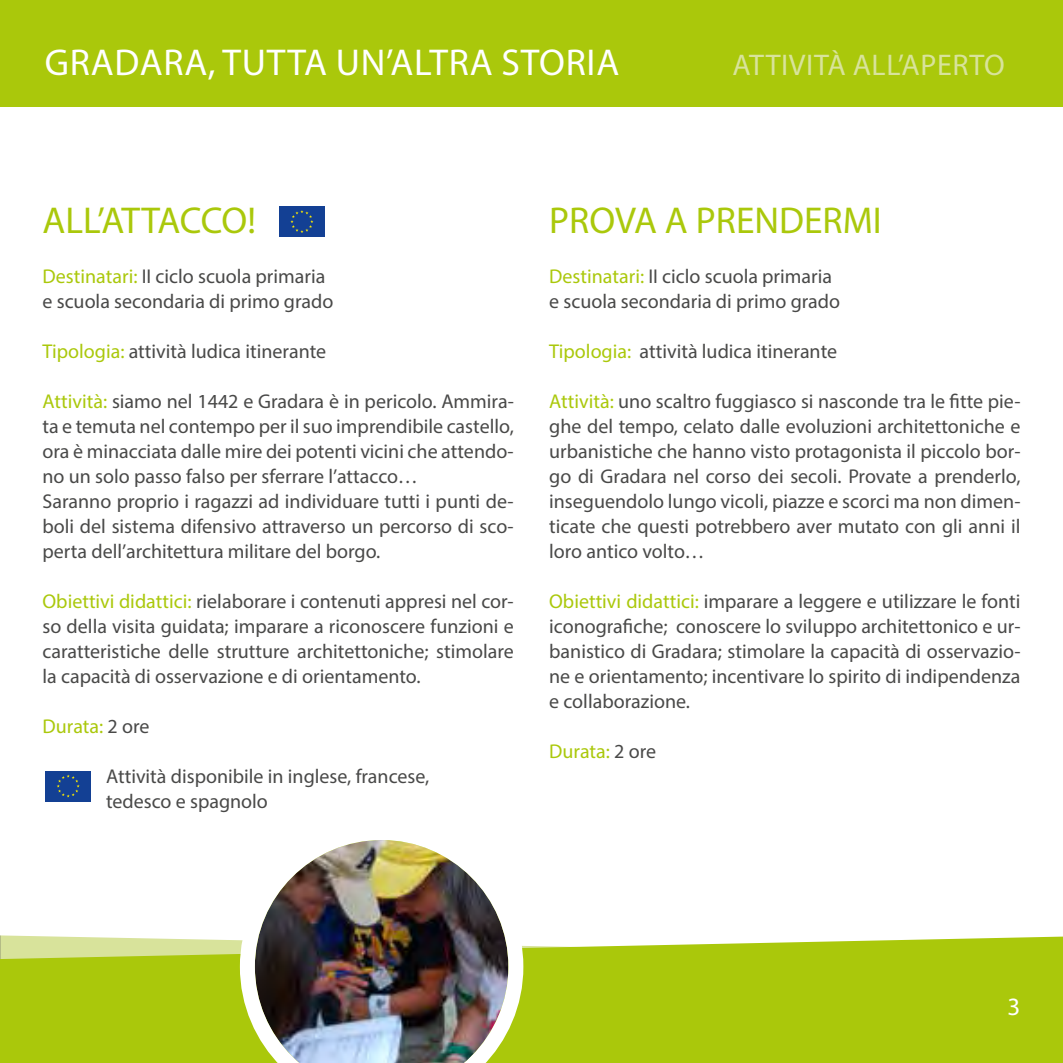
<style>
.page{position:relative;width:1063px;height:1063px;background:#fff}
.page>*{position:absolute;margin:0;border:0;box-sizing:border-box;transform-origin:0 0}
.t1{font:37.5px "Myriad Pro";letter-spacing:.02em;color:#fff}
.t2{font:37.5px "Myriad Pro";color:#aac80b}
.t3{font:37.5px "Myriad Pro";letter-spacing:-.02em;color:#aac80b}
.t4{font:30px "Myriad Pro";letter-spacing:.02em;color:#d8e39b}
.t5{font:25px "Myriad Pro";color:#fff}
.t6{font:20px/25px "Myriad Pro";color:#494948}
.t7{font:20px "Myriad Pro";color:#aac80b}
.s1{color:#aac80b}
.s2{color:#494948}
</style>
<div class="page">
<svg style="left:0;top:936px;width:1063px;height:127px;background:#afcb1b"></svg>
<div style="left:0;top:0;width:1063px;height:106px;background:#aac80b"></div>
<img style="left:240px;top:840px;width:283px;height:223px">
<div style="left:279px;top:206px;width:46px;height:31px;background:#134094"></div>
<svg style="left:290px;top:210px;width:23px;height:23px"></svg>
<svg style="left:45px;top:801px;width:46px;height:1px"></svg>
<div style="left:45px;top:771px;width:46px;height:30px;background:#134094"></div>
<svg style="left:57px;top:775px;width:23px;height:22px"></svg>
<h1 class="t1" style="left:45px;top:39px;width:576px">GRADARA, TUTTA UN’ALTRA STORIA</h1>
<h2 class="t4" style="left:732px;top:47px;width:274px">ATTIVITÀ ALL’APERTO</h2>
<h1 class="t3" style="left:43px;top:197px;width:215px">ALL’ATTACCO!</h1>
<p class="t6" style="left:43px;top:264px;width:292px"><span class="s1">Destinatari:</span> II ciclo scuola primaria e scuola secondaria di primo grado</p>
<p class="t6" style="left:43px;top:339px;width:285px"><span class="s1">Tipologia:</span> attività ludica itinerante</p>
<p class="t6" style="left:43px;top:389px;width:473px"><span class="s1">Attività:</span> siamo nel 1442 e Gradara è in pericolo. Ammira&shy;ta e temuta nel contempo per il suo imprendibile castello, ora è minacciata dalle mire dei potenti vicini che attendo&shy;no un solo passo falso per sferrare l’attacco…<br>Saranno proprio i ragazzi ad individuare tutti i punti de&shy;boli del sistema difensivo attraverso un percorso di sco&shy;perta dell’architettura militare del borgo.</p>
<p class="t6" style="left:43px;top:589px;width:473px;text-align:justify"><span class="s1">Obiettivi didattici:</span> rielaborare i contenuti appresi nel cor&shy;so della visita guidata; imparare a riconoscere funzioni e caratteristiche delle strutture architettoniche; stimolare la capacità di osservazione e di orientamento.</p>
<p class="t7" style="left:43px;top:714px;width:108px">Durata: <span class="s2">2 ore</span></p>
<p class="t6" style="left:106px;top:764px;width:325px">Attività disponibile in inglese, francese, tedesco e spagnolo</p>
<h1 class="t2" style="left:549px;top:197px;width:334px">PROVA A PRENDERMI</h1>
<p class="t6" style="left:549px;top:264px;width:292px"><span class="s1">Destinatari:</span> II ciclo scuola primaria e scuola secondaria di primo grado</p>
<p class="t6" style="left:549px;top:339px;width:289px"><span class="s1">Tipologia:</span> attività ludica itinerante</p>
<p class="t6" style="left:549px;top:389px;width:473px;text-align:justify"><span class="s1">Attività:</span> uno scaltro fuggiasco si nasconde tra le fitte pie&shy;ghe del tempo, celato dalle evoluzioni architettoniche e urbanistiche che hanno visto protagonista il piccolo bor&shy;go di Gradara nel corso dei secoli. Provate a prenderlo, inseguendolo lungo vicoli, piazze e scorci ma non dimen&shy;ticate che questi potrebbero aver mutato con gli anni il loro antico volto…</p>
<p class="t6" style="left:549px;top:589px;width:473px;text-align:justify"><span class="s1">Obiettivi didattici:</span> imparare a leggere e utilizzare le fonti iconografiche; conoscere lo sviluppo architettonico e ur&shy;banistico di Gradara; stimolare la capacità di osservazio&shy;ne e orientamento; incentivare lo spirito di indipendenza e collaborazione.</p>
<p class="t7" style="left:549px;top:739px;width:108px">Durata: <span class="s2">2 ore</span></p>
<p class="t5" style="left:1008px;top:992px;width:14px">3</p>
</div>
